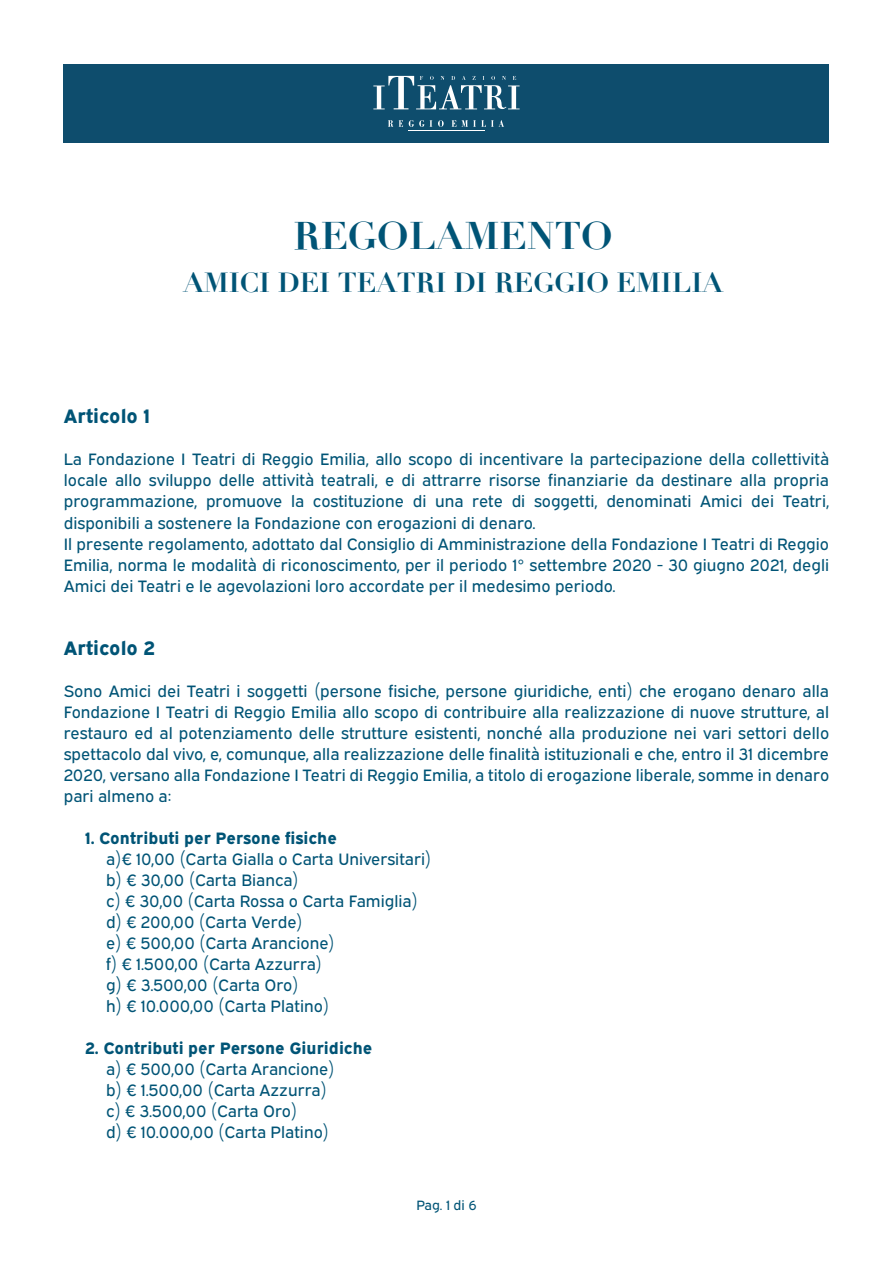
<style>
.page{position:relative;width:893px;height:1263px;background:#fff}
.page>*{position:absolute;margin:0;border:0;box-sizing:border-box;transform-origin:0 0}
.t1{font:700 37.65px "Didot";color:#005476}
.t2{font:700 27px "Didot";color:#005476}
.t3{font:19.5px "Expressway Xb";color:#005476}
.t4{font:16.5px/21px "Expressway Rg";color:#005476}
.t5{font:16.5px "Expressway Xb";color:#005476}
.t6{font:13.5px "Expressway Rg";color:#005476}
</style>
<div class="page">
<div style="left:64px;top:64px;width:765px;height:79px;background:#0e4d6d"></div>
<svg style="left:388px;top:120px;width:116px;height:7px"></svg>
<hr style="left:409px;top:130px;width:76px;height:1px;background:#fff">
<svg style="left:373px;top:76px;width:147px;height:33px"></svg>
<h1 class="t1" style="left:293px;top:212px;width:321px">REGOLAMENTO</h1>
<h2 class="t2" style="left:183px;top:265px;width:541px">AMICI DEI TEATRI DI REGGIO EMILIA</h2>
<p class="t3" style="left:64px;top:401px;width:88px">Articolo 1</p>
<p class="t4" style="left:64px;top:447px;width:767px">La Fondazione I Teatri di Reggio Emilia, allo scopo di incentivare la partecipazione della collettività locale allo sviluppo delle attività teatrali, e di attrarre risorse finanziarie da destinare alla propria programmazione, promuove la costituzione di una rete di soggetti, denominati Amici dei Teatri, disponibili a sostenere la Fondazione con erogazioni di denaro.<br>Il presente regolamento, adottato dal Consiglio di Amministrazione della Fondazione I Teatri di Reggio Emilia, norma le modalità di riconoscimento, per il periodo 1° settembre 2020 - 30 giugno 2021, degli Amici dei Teatri e le agevolazioni loro accordate per il medesimo periodo.</p>
<p class="t3" style="left:64px;top:632px;width:93px">Articolo 2</p>
<p class="t4" style="left:64px;top:678px;width:767px;text-align:justify">Sono Amici dei Teatri i soggetti (persone fisiche, persone giuridiche, enti) che erogano denaro alla Fondazione I Teatri di Reggio Emilia allo scopo di contribuire alla realizzazione di nuove strutture, al restauro ed al potenziamento delle strutture esistenti, nonché alla produzione nei vari settori dello spettacolo dal vivo, e, comunque, alla realizzazione delle finalità istituzionali e che, entro il 31 dicembre 2020, versano alla Fondazione I Teatri di Reggio Emilia, a titolo di erogazione liberale, somme in denaro pari almeno a:</p>
<p class="t5" style="left:85px;top:824px;width:253px">1. Contributi per Persone fisiche</p>
<p class="t4" style="left:106px;top:846px;width:327px">a)€ 10,00 (Carta Gialla o Carta Universitari) b) € 30,00 (Carta Bianca)<br>c) € 30,00 (Carta Rossa o Carta Famiglia) d) € 200,00 (Carta Verde)<br>e) € 500,00 (Carta Arancione)<br>f) € 1.500,00 (Carta Azzurra)<br>g) € 3.500,00 (Carta Oro)<br>h) € 10.000,00 (Carta Platino)</p>
<p class="t5" style="left:85px;top:1034px;width:289px">2. Contributi per Persone Giuridiche</p>
<p class="t4" style="left:106px;top:1056px;width:230px">a) € 500,00 (Carta Arancione) b) € 1.500,00 (Carta Azzurra) c) € 3.500,00 (Carta Oro)<br>d) € 10.000,00 (Carta Platino)</p>
<p class="t6" style="left:416px;top:1194px;width:62px">Pag. 1 di 6</p>
</div>
